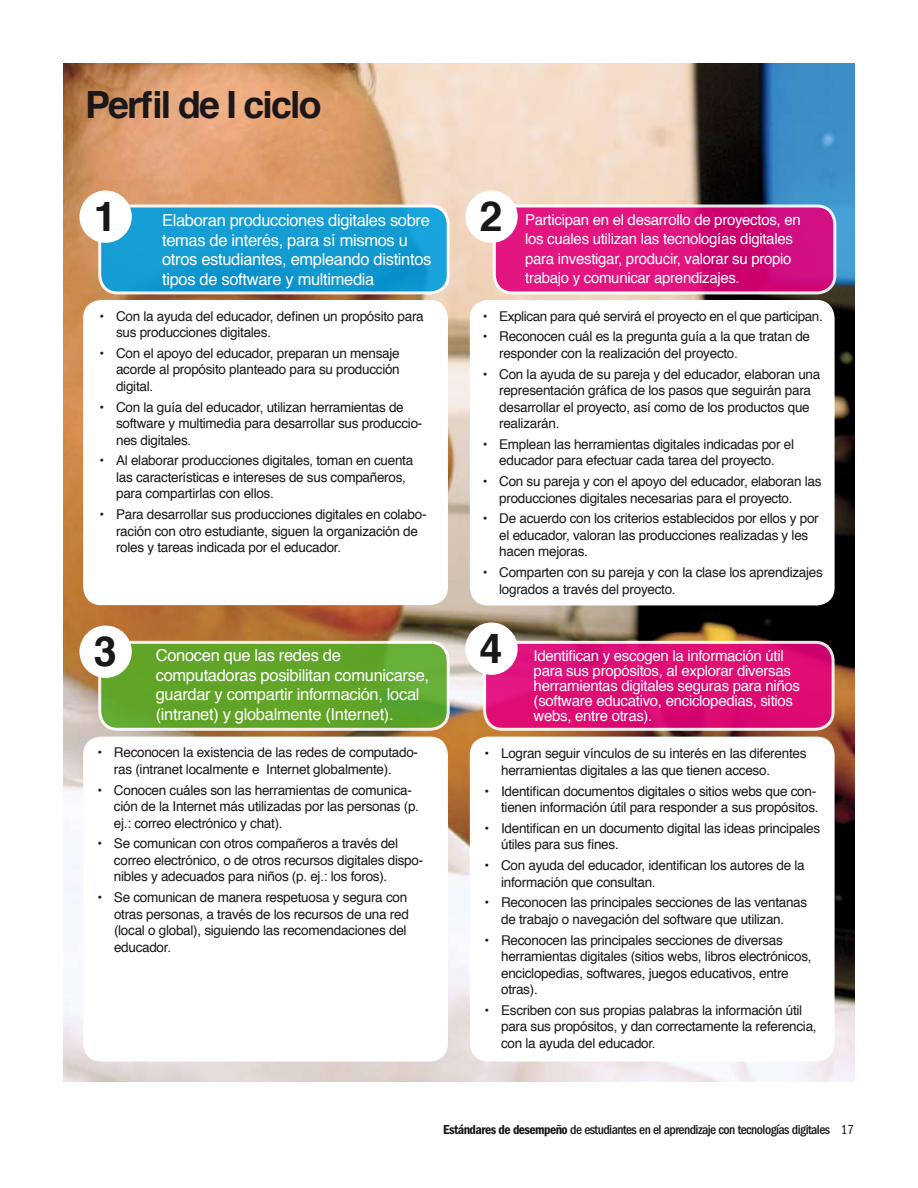
<style>
.page{position:relative;width:918px;height:1188px;background:#fff}
.page>*{position:absolute;margin:0;border:0;box-sizing:border-box;transform-origin:0 0}
.t1{font:700 41.4px "Helvetica";color:#1a171b}
.t2{font:700 37.5px "Helvetica";letter-spacing:-.05em;color:#1a171b}
.t3{font:16.5px/19.5px "Helvetica";letter-spacing:-.02em;color:#fff}
.t4{font:15px/15px "Helvetica";letter-spacing:-.02em;color:#fff}
.t5{font:13.5px/16.5px "Helvetica";letter-spacing:-.02em;color:#1a171b}
.t6{font:500 condensed 13.5px "Franklin Gothic";letter-spacing:-.04em;color:#1a171b}
.s1{font-weight:600}
.s2{font-weight:400}
</style>
<div class="page">
<img style="left:64px;top:64px;width:790px;height:1018px">
<div style="left:100px;top:206px;width:348px;height:87px;background:#149cd2;border-radius:18px"></div>
<div style="left:98px;top:205px;width:352px;height:89px;border:3px solid #fff;border-radius:18px"></div>
<div style="left:100px;top:642px;width:348px;height:87px;background:linear-gradient(to right,#61a427,#60a82f);border-radius:18px"></div>
<div style="left:98px;top:641px;width:352px;height:90px;border:3px solid #fff;border-radius:18px"></div>
<div style="left:485px;top:642px;width:348px;height:87px;background:linear-gradient(to right,#df117a,#db0970);border-radius:18px"></div>
<div style="left:483px;top:641px;width:352px;height:90px;border:3px solid #fff;border-radius:18px"></div>
<div style="left:494px;top:206px;width:341px;height:87px;background:linear-gradient(to right,#ea1982,#cc0778);border-radius:18px"></div>
<div style="left:493px;top:205px;width:343px;height:89px;border:3px solid #fff;border-radius:18px"></div>
<div style="left:83px;top:300px;width:365px;height:305px;background:#fff;border-radius:18px"></div>
<div style="left:470px;top:300px;width:365px;height:305px;background:#fff;border-radius:18px"></div>
<div style="left:83px;top:737px;width:365px;height:325px;background:#fff;border-radius:18px"></div>
<div style="left:470px;top:737px;width:365px;height:325px;background:#fff;border-radius:18px"></div>
<div style="left:79px;top:190px;width:53px;height:53px;background:#fff;border-radius:50%"></div>
<div style="left:79px;top:626px;width:53px;height:52px;background:#fff;border-radius:50%"></div>
<div style="left:465px;top:190px;width:53px;height:53px;background:#fff;border-radius:50%"></div>
<div style="left:465px;top:622px;width:53px;height:53px;background:#fff;border-radius:50%"></div>
<h2 class="t2" style="left:85px;top:74px;width:238px">Perfil de I ciclo</h2>
<h1 class="t1" style="left:94px;top:183px;width:24px">1</h1>
<p class="t3" style="left:162px;top:211px;width:271px">Elaboran producciones digitales sobre temas de interés, para sí mismos u otros estudiantes, empleando distintos tipos de software y multimedia</p>
<p class="t5" style="left:116px;top:308px;width:309px;text-indent:-17px">• Con la ayuda del educador, definen un propósito para sus producciones digitales.</p>
<p class="t5" style="left:116px;top:345px;width:285px;text-align:justify;text-indent:-17px">• Con el apoyo del educador, preparan un mensaje acorde al propósito planteado para su producción digital.</p>
<p class="t5" style="left:116px;top:399px;width:308px;text-indent:-17px">• Con la guía del educador, utilizan herramientas de software y multimedia para desarrollar sus produccio&shy;nes digitales.</p>
<p class="t5" style="left:116px;top:453px;width:299px;text-indent:-16px">• Al elaborar producciones digitales, toman en cuenta las características e intereses de sus compañeros, para compartirlas con ellos.</p>
<p class="t5" style="left:116px;top:507px;width:312px;text-indent:-16px">• Para desarrollar sus producciones digitales en colabo&shy;ración con otro estudiante, siguen la organización de roles y tareas indicada por el educador.</p>
<h1 class="t1" style="left:94px;top:618px;width:24px">3</h1>
<p class="t3" style="left:156px;top:646px;width:275px">Conocen que las redes de computadoras posibilitan comunicarse, guardar y compartir información, local (intranet) y globalmente (Internet).</p>
<p class="t5" style="left:114px;top:745px;width:306px;text-indent:-16px">• Reconocen la existencia de las redes de computado&shy;ras (intranet localmente e Internet globalmente).</p>
<p class="t5" style="left:114px;top:782px;width:307px;text-indent:-16px">• Conocen cuáles son las herramientas de comunica&shy;ción de la Internet más utilizadas por las personas (p. ej.: correo electrónico y chat).</p>
<p class="t5" style="left:114px;top:836px;width:311px;text-indent:-16px">• Se comunican con otros compañeros a través del correo electrónico, o de otros recursos digitales dispo&shy;nibles y adecuados para niños (p. ej.: los foros).</p>
<p class="t5" style="left:114px;top:889px;width:296px;text-indent:-17px">• Se comunican de manera respetuosa y segura con otras personas, a través de los recursos de una red (local o global), siguiendo las recomendaciones del educador.</p>
<h1 class="t1" style="left:480px;top:183px;width:24px">2</h1>
<p class="t4" style="left:525px;top:210px;width:277px;line-height:19.5px">Participan en el desarrollo de proyectos, en los cuales utilizan las tecnologías digitales para investigar, producir, valorar su propio trabajo y comunicar aprendizajes.</p>
<p class="t5" style="left:483px;top:308px;width:342px">• Explican para qué servirá el proyecto en el que participan.</p>
<p class="t5" style="left:499px;top:329px;width:312px;text-indent:-16px">• Reconocen cuál es la pregunta guía a la que tratan de responder con la realización del proyecto.</p>
<p class="t5" style="left:499px;top:366px;width:323px;text-indent:-16px">• Con la ayuda de su pareja y del educador, elaboran una representación gráfica de los pasos que seguirán para desarrollar el proyecto, así como de los productos que realizarán.</p>
<p class="t5" style="left:483px;top:436px;width:313px;text-align:center">• Emplean las herramientas digitales indicadas por el educador para efectuar cada tarea del proyecto.</p>
<p class="t5" style="left:499px;top:474px;width:324px;text-indent:-17px">• Con su pareja y con el apoyo del educador, elaboran las producciones digitales necesarias para el proyecto.</p>
<p class="t5" style="left:499px;top:511px;width:321px;text-indent:-17px">• De acuerdo con los criterios establecidos por ellos y por el educador, valoran las producciones realizadas y les hacen mejoras.</p>
<p class="t5" style="left:499px;top:565px;width:325px;text-indent:-16px">• Comparten con su pareja y con la clase los aprendizajes logrados a través del proyecto.</p>
<h1 class="t1" style="left:480px;top:615px;width:24px">4</h1>
<p class="t4" style="left:534px;top:649px;width:268px">Identifican y escogen la información útil para sus propósitos, al explorar diversas herramientas digitales seguras para niños (software educativo, enciclopedias, sitios webs, entre otras).</p>
<p class="t5" style="left:501px;top:746px;width:307px;text-indent:-16px">• Logran seguir vínculos de su interés en las diferentes herramientas digitales a las que tienen acceso.</p>
<p class="t5" style="left:485px;top:783px;width:336px;text-align:right">• Identifican documentos digitales o sitios webs que con&shy;tienen información útil para responder a sus propósitos.</p>
<p class="t5" style="left:501px;top:820px;width:321px;text-indent:-16px">• Identifican en un documento digital las ideas principales útiles para sus fines.</p>
<p class="t5" style="left:501px;top:857px;width:305px;text-indent:-16px">• Con ayuda del educador, identifican los autores de la información que consultan.</p>
<p class="t5" style="left:485px;top:895px;width:324px;text-align:center">• Reconocen las principales secciones de las ventanas de trabajo o navegación del software que utilizan.</p>
<p class="t5" style="left:501px;top:932px;width:312px;text-indent:-16px">• Reconocen las principales secciones de diversas herramientas digitales (sitios webs, libros electrónicos, enciclopedias, softwares, juegos educativos, entre otras).</p>
<p class="t5" style="left:501px;top:1002px;width:317px;text-indent:-17px">• Escriben con sus propias palabras la información útil para sus propósitos, y dan correctamente la referencia, con la ayuda del educador.</p>
<p class="t6" style="left:443px;top:1122px;width:412px"><span class="s1">Estándares de desempeño</span> de estudiantes en el aprendizaje con tecnologías digitales <span class="s2">17</span></p>
</div>
